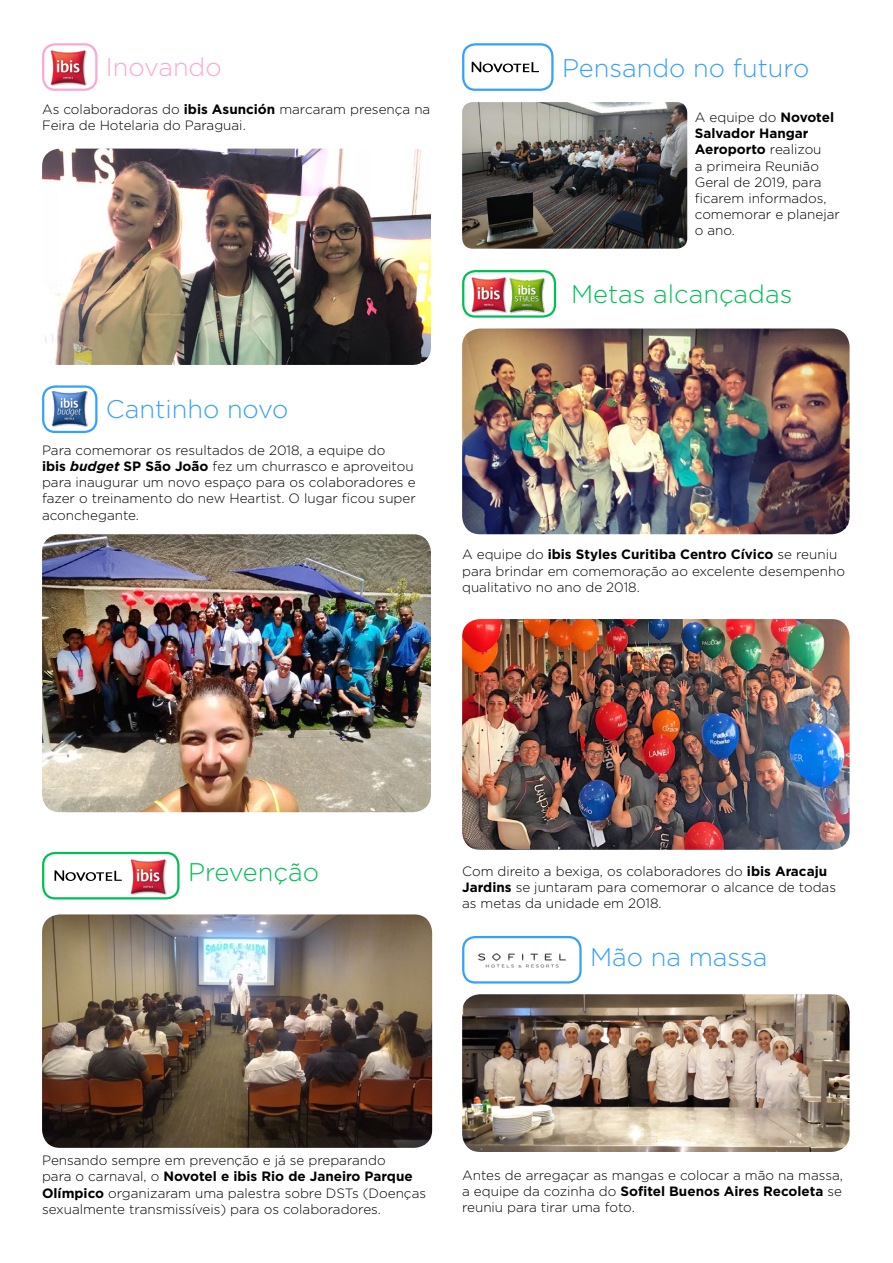
<style>
.page{position:relative;width:893px;height:1263px;background:#fff}
.page>*{position:absolute;margin:0;border:0;box-sizing:border-box;transform-origin:0 0}
.t1{font:300 25.5px "Gotham";color:#34a1ff}
.t2{font:300 25.5px "Gotham";color:#00c055}
.t3{font:300 25.5px "Gotham";color:#ffa6d3}
.t4{font:300 13.5px/16.2px "Gotham";color:#000}
.s1{font-weight:700}
.s2{font-weight:700;font-style:italic}
</style>
<div class="page">
<div style="left:42px;top:43px;width:55px;height:48px;border:2px solid #ffa6d3;border-radius:12px"></div>
<img style="left:42px;top:149px;width:389px;height:216px">
<img style="left:50px;top:50px;width:37px;height:36px">
<div style="left:42px;top:385px;width:55px;height:48px;border:2px solid #34a1ff;border-radius:12px"></div>
<img style="left:51px;top:391px;width:37px;height:37px">
<img style="left:42px;top:534px;width:389px;height:278px">
<div style="left:42px;top:852px;width:138px;height:47px;border:2px solid #00c055;border-radius:12px"></div>
<svg style="left:55px;top:870px;width:67px;height:11px"></svg>
<img style="left:130px;top:859px;width:37px;height:36px">
<img style="left:42px;top:914px;width:390px;height:234px">
<div style="left:462px;top:43px;width:92px;height:48px;border:2px solid #34a1ff;border-radius:12px"></div>
<svg style="left:472px;top:62px;width:67px;height:10px"></svg>
<img style="left:462px;top:102px;width:225px;height:147px">
<div style="left:462px;top:270px;width:94px;height:48px;border:2px solid #00c055;border-radius:12px"></div>
<img style="left:471px;top:277px;width:36px;height:36px">
<img style="left:462px;top:328px;width:388px;height:206px">
<img style="left:509px;top:278px;width:37px;height:35px">
<img style="left:462px;top:619px;width:388px;height:231px">
<div style="left:462px;top:936px;width:120px;height:47px;border:2px solid #34a1ff;border-radius:12px"></div>
<img style="left:478px;top:953px;width:88px;height:15px">
<img style="left:462px;top:994px;width:388px;height:158px">
<h1 class="t3" style="left:106px;top:51px;width:117px">Inovando</h1>
<p class="t4" style="left:42px;top:100px;width:390px">As colaboradoras do <span class="s1">ibis Asunción</span> marcaram presença na<br>Feira de Hotelaria do Paraguai.</p>
<h1 class="t1" style="left:562px;top:51px;width:249px">Pensando no futuro</h1>
<p class="t4" style="left:695px;top:109px;width:147px">A equipe do <span class="s1">Novotel<br>Salvador Hangar<br>Aeroporto</span> realizou<br>a primeira Reunião<br>Geral de 2019, para ficarem informados, comemorar e planejar o ano.</p>
<h1 class="t2" style="left:571px;top:277px;width:223px">Metas alcançadas</h1>
<h1 class="t1" style="left:106px;top:393px;width:184px">Cantinho novo</h1>
<p class="t4" style="left:42px;top:441px;width:375px">Para comemorar os resultados de 2018, a equipe do<br><span class="s1">ibis</span> <span class="s2">budget</span> <span class="s1">SP São João</span> fez um churrasco e aproveitou para inaugurar um novo espaço para os colaboradores e fazer o treinamento do new Heartist. O lugar ficou super aconchegante.</p>
<p class="t4" style="left:462px;top:546px;width:384px">A equipe do <span class="s1">ibis Styles Curitiba Centro Cívico</span> se reuniu para brindar em comemoração ao excelente desempenho qualitativo no ano de 2018.</p>
<h1 class="t2" style="left:188px;top:855px;width:132px">Prevenção</h1>
<p class="t4" style="left:462px;top:862px;width:375px">Com direito a bexiga, os colaboradores do <span class="s1">ibis Aracaju<br>Jardins</span> se juntaram para comemorar o alcance de todas as metas da unidade em 2018.</p>
<h1 class="t1" style="left:590px;top:941px;width:179px">Mão na massa</h1>
<p class="t4" style="left:42px;top:1152px;width:386px">Pensando sempre em prevenção e já se preparando<br>para o carnaval, o <span class="s1">Novotel e ibis Rio de Janeiro Parque Olímpico</span> organizaram uma palestra sobre DSTs (Doenças sexualmente transmissíveis) para os colaboradores.</p>
<p class="t4" style="left:462px;top:1166px;width:382px;text-align:justify">Antes de arregaçar as mangas e colocar a mão na massa, a equipe da cozinha do <span class="s1">Sofitel Buenos Aires Recoleta</span> se reuniu para tirar uma foto.</p>
</div>
